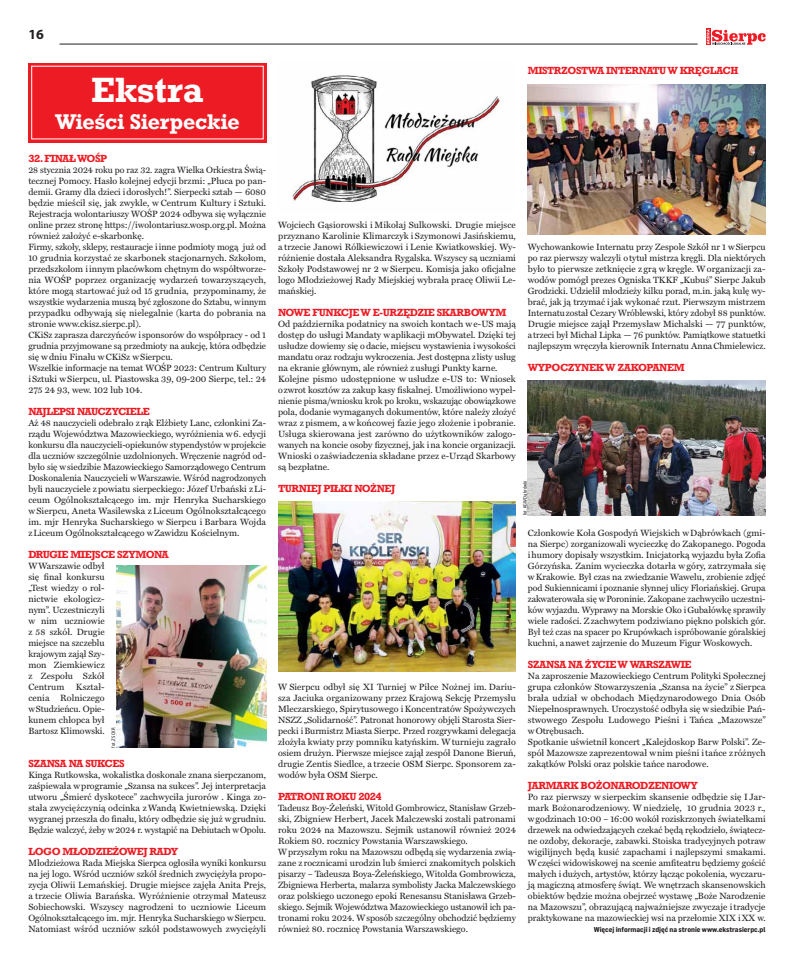
<style>
.page{position:relative;width:794px;height:964px;background:#fff}
.page>*{position:absolute;margin:0;border:0;box-sizing:border-box;transform-origin:0 0}
.t1{font:700 33px "Rockwell";letter-spacing:.005em;color:#fff}
.t2{font:700 20px "Rockwell";letter-spacing:-.005em;color:#fff}
.t3{font:700 14px "Myriad Pro";color:#231f20}
.t4{font:700 9.7px "Rockwell";letter-spacing:-.04em;color:#ed1c24}
.t5{font:700 9.7px "Rockwell";letter-spacing:-.06em;color:#ed1c24}
.t6{font:9.1px/11px "Miller Text Pl";color:#231f20;text-align:justify}
.t7{font:700 7px "Flama Semicondensed";color:#231f20}
.t8{font:5px "Asap Condensed";color:#231f20}
</style>
<div class="page">
<hr style="left:60px;top:44px;width:637px;height:1px;background:#231f20">
<svg style="left:706px;top:29px;width:59px;height:16px"></svg>
<div style="left:28px;top:63px;width:238px;height:79px;background:#ed1c24"></div>
<img style="left:116px;top:565px;width:150px;height:182px">
<img style="left:292px;top:75px;width:209px;height:127px">
<img style="left:528px;top:85px;width:237px;height:150px">
<img style="left:528px;top:380px;width:237px;height:135px">
<img style="left:278px;top:502px;width:238px;height:169px">
<h3 class="t3" style="left:28px;top:29px;width:17px">16</h3>
<h1 class="t1" style="left:91px;top:79px;width:114px">Ekstra</h1>
<h2 class="t2" style="left:55px;top:115px;width:186px">Wieści Sierpeckie</h2>
<p class="t4" style="left:28px;top:155px;width:80px">32. FINAŁ WOŚP</p>
<p class="t6" style="left:28px;top:165px;width:239px;text-align:left">28 stycznia 2024 roku po raz 32. zagra Wielka Orkiestra Świą&shy;tecznej Pomocy. Hasło kolejnej edycji brzmi: „Płuca po pan&shy;demii. Gramy dla dzieci i dorosłych!”. Sierpecki sztab — 6080 będzie mieścił się, jak zwykle, w Centrum Kultury i Sztuki.<br>Rejestracja wolontariuszy WOŚP 2024 odbywa się wyłącznie online przez stronę https://iwolontariusz.wosp.org.pl. Można również założyć e-skarbonkę.<br>Firmy, szkoły, sklepy, restauracje i inne podmioty mogą już od 10 grudnia korzystać ze skarbonek stacjonarnych. Szkołom, przedszkolom i innym placówkom chętnym do współtworze&shy;nia WOŚP poprzez organizację wydarzeń towarzyszących, które mogą startować już od 15 grudnia, przypominamy, że wszystkie wydarzenia muszą być zgłoszone do Sztabu, w innym przypadku odbywają się nielegalnie (karta do pobrania na stronie www.ckisz.sierpc.pl).<br>CKiSz zaprasza darczyńców i sponsorów do współpracy - od 1 grudnia przyjmowane są przedmioty na aukcję, która odbędzie się w dniu Finału w CKiSz w Sierpcu.<br>Wszelkie informacje na temat WOŚP 2023: Centrum Kultury i Sztuki w Sierpcu, ul. Piastowska 39, 09-200 Sierpc, tel.: 24<br>275 24 93, wew. 102 lub 104.</p>
<p class="t4" style="left:28px;top:408px;width:123px">NAJLEPSI NAUCZYCIELE</p>
<p class="t6" style="left:28px;top:418px;width:239px">Aż 48 nauczycieli odebrało z rąk Elżbiety Lanc, członkini Za&shy;rządu Województwa Mazowieckiego, wyróżnienia w 6. edycji konkursu dla nauczycieli-opiekunów stypendystów w projekcie dla uczniów szczególnie uzdolnionych. Wręczenie nagród od&shy;było się w siedzibie Mazowieckiego Samorządowego Centrum Doskonalenia Nauczycieli w Warszawie. Wśród nagrodzonych byli nauczyciele z powiatu sierpeckiego: Józef Urbański z Li&shy;ceum Ogólnokształcącego im. mjr Henryka Sucharskiego w Sierpcu, Aneta Wasilewska z Liceum Ogólnokształcącego im. mjr Henryka Sucharskiego w Sierpcu i Barbara Wojda z Liceum Ogólnokształcącego w Zawidzu Kościelnym.</p>
<p class="t5" style="left:28px;top:551px;width:142px">DRUGIE MIEJSCE SZYMONA</p>
<p class="t6" style="left:28px;top:561px;width:78px">W Warszawie odbył się finał konkursu „Test wiedzy o rol&shy;nictwie ekologicz&shy;nym”. Uczestniczyli w nim uczniowie z 58 szkół. Drugie miejsce na szczeblu krajowym zajął Szy&shy;mon Ziemkiewicz z Zespołu Szkół Centrum</p>
<p class="t6" style="left:28px;top:682px;width:78px;text-indent:48px">Kształ&shy;cenia Rolniczego w Studzieńcu. Opie&shy;kunem chłopca był Bartosz Klimowski.</p>
<p class="t4" style="left:28px;top:760px;width:98px">SZANSA NA SUKCES</p>
<p class="t6" style="left:28px;top:770px;width:239px">Kinga Rutkowska, wokalistka doskonale znana sierpczanom, zaśpiewała w programie „Szansa na sukces”. Jej interpretacja utworu „Śmierć dyskotece” zachwyciła jurorów . Kinga zo&shy;stała zwyciężczynią odcinka z Wandą Kwietniewską. Dzięki wygranej przeszła do finału, który odbędzie się już w grudniu.<br>Będzie walczyć, żeby w 2024 r. wystąpić na Debiutach w Opolu.</p>
<p class="t4" style="left:28px;top:848px;width:151px">LOGO MŁODZIEŻOWEJ RADY</p>
<p class="t6" style="left:28px;top:858px;width:239px">Młodzieżowa Rada Miejska Sierpca ogłosiła wyniki konkursu na jej logo. Wśród uczniów szkół średnich zwyciężyła propo&shy;zycja Oliwii Lemańskiej. Drugie miejsce zajęła Anita Prejs, a trzecie Oliwia Barańska. Wyróżnienie otrzymał Mateusz Sobiechowski. Wszyscy nagrodzeni to uczniowie Liceum Ogólnokształcącego im. mjr. Henryka Sucharskiego w Sierpcu.<br>Natomiast wśród uczniów szkół podstawowych zwyciężyli</p>
<p class="t8" style="left:110px;top:747px;width:21px;rotate:-90deg">fot. ZS CKR</p>
<p class="t4" style="left:528px;top:67px;width:212px">MISTRZOSTWA INTERNATU W KRĘGLACH</p>
<p class="t6" style="left:278px;top:220px;width:239px">Wojciech Gąsiorowski i Mikołaj Sulkowski. Drugie miejsce przyznano Karolinie Klimarczyk i Szymonowi Jasińskiemu, a trzecie Janowi Rólkiewiczowi i Lenie Kwiatkowskiej. Wy&shy;różnienie dostała Aleksandra Rygalska. Wszyscy są uczniami Szkoły Podstawowej nr 2 w Sierpcu. Komisja jako oficjalne logo Młodzieżowej Rady Miejskiej wybrała pracę Oliwii Le&shy;mańskiej.</p>
<p class="t4" style="left:278px;top:309px;width:230px">NOWE FUNKCJE W E-URZĘDZIE SKARBOWYM</p>
<p class="t6" style="left:278px;top:319px;width:239px;text-align:left">Od października podatnicy na swoich kontach w e-US mają dostęp do usługi Mandaty w aplikacji mObywatel. Dzięki tej usłudze dowiemy się o dacie, miejscu wystawienia i wysokości mandatu oraz rodzaju wykroczenia. Jest dostępna z listy usług na ekranie głównym, ale również z usługi Punkty karne.<br>Kolejne pismo udostępnione w usłudze e-US to: Wniosek o zwrot kosztów za zakup kasy fiskalnej. Umożliwiono wypeł&shy;nienie pisma/wniosku krok po kroku, wskazując obowiązkowe pola, dodanie wymaganych dokumentów, które należy złożyć wraz z pismem, a w końcowej fazie jego złożenie i pobranie.<br>Usługa skierowana jest zarówno do użytkowników zalogo&shy;wanych na koncie osoby fizycznej, jak i na koncie organizacji.<br>Wnioski o zaświadczenia składane przez e-Urząd Skarbowy są bezpłatne.</p>
<p class="t4" style="left:278px;top:485px;width:119px">TURNIEJ PIŁKI NOŻNEJ</p>
<p class="t6" style="left:528px;top:242px;width:239px">Wychowankowie Internatu przy Zespole Szkół nr 1 w Sierpcu po raz pierwszy walczyli o tytuł mistrza kręgli. Dla niektórych było to pierwsze zetknięcie z grą w kręgle. W organizacji za&shy;wodów pomógł prezes Ogniska TKKF „Kubuś” Sierpc Jakub Grodzicki. Udzielił młodzieży kilku porad, m.in. jaką kulę wy&shy;brać, jak ją trzymać i jak wykonać rzut. Pierwszym mistrzem Internatu został Cezary Wróblewski, który zdobył 88 punktów.<br>Drugie miejsce zajął Przemysław Michalski — 77 punktów, a trzeci był Michał Lipka — 76 punktów. Pamiątkowe statuetki najlepszym wręczyła kierownik Internatu Anna Chmielewicz.</p>
<p class="t4" style="left:528px;top:364px;width:158px">WYPOCZYNEK W ZAKOPANEM</p>
<p class="t8" style="left:522px;top:515px;width:36px;rotate:-90deg">fot. KGW Dąbrówki</p>
<p class="t6" style="left:278px;top:682px;width:239px">W Sierpcu odbył się XI Turniej w Piłce Nożnej im. Dariu&shy;sza Jaciuka organizowany przez Krajową Sekcję Przemysłu Mleczarskiego, Spirytusowego i Koncentratów Spożywczych NSZZ „Solidarność”. Patronat honorowy objęli Starosta Sier&shy;pecki i Burmistrz Miasta Sierpc. Przed rozgrywkami delegacja złożyła kwiaty przy pomniku katyńskim. W turnieju zagrało osiem drużyn. Pierwsze miejsce zajął zespół Danone Bieruń, drugie Zentis Siedlce, a trzecie OSM Sierpc. Sponsorem za&shy;wodów była OSM Sierpc.</p>
<p class="t4" style="left:278px;top:793px;width:105px">PATRONI ROKU 2024</p>
<p class="t6" style="left:278px;top:803px;width:239px;text-align:left">Tadeusz Boy-Żeleński, Witold Gombrowicz, Stanisław Grzeb&shy;ski, Zbigniew Herbert, Jacek Malczewski zostali patronami roku 2024 na Mazowszu. Sejmik ustanowił również 2024<br>Rokiem 80. rocznicy Powstania Warszawskiego.<br>W przyszłym roku na Mazowszu odbędą się wydarzenia zwią&shy;zane z rocznicami urodzin lub śmierci znakomitych polskich pisarzy – Tadeusza Boya-Żeleńskiego, Witolda Gombrowicza, Zbigniewa Herberta, malarza symbolisty Jacka Malczewskiego oraz polskiego uczonego epoki Renesansu Stanisława Grzeb&shy;skiego. Sejmik Województwa Mazowieckiego ustanowił ich pa&shy;tronami roku 2024. W sposób szczególny obchodzić będziemy również 80. rocznicę Powstania Warszawskiego.</p>
<p class="t6" style="left:528px;top:528px;width:239px">Członkowie Koła Gospodyń Wiejskich w Dąbrówkach (gmi&shy;na Sierpc) zorganizowali wycieczkę do Zakopanego. Pogoda i humory dopisały wszystkim. Inicjatorką wyjazdu była Zofia Górzyńska. Zanim wycieczka dotarła w góry, zatrzymała się w Krakowie. Był czas na zwiedzanie Wawelu, zrobienie zdjęć pod Sukiennicami i poznanie słynnej ulicy Floriańskiej. Grupa zakwaterowała się w Poroninie. Zakopane zachwyciło uczestni&shy;ków wyjazdu. Wyprawy na Morskie Oko i Gubałówkę sprawiły wiele radości. Z zachwytem podziwiano piękno polskich gór.<br>Był też czas na spacer po Krupówkach i spróbowanie góralskiej kuchni, a nawet zajrzenie do Muzeum Figur Woskowych.</p>
<p class="t4" style="left:528px;top:661px;width:165px">SZANSA NA ŻYCIE W WARSZAWIE</p>
<p class="t6" style="left:528px;top:671px;width:239px;text-align:left">Na zaproszenie Mazowieckiego Centrum Polityki Społecznej grupa członków Stowarzyszenia „Szansa na życie” z Sierpca brała udział w obchodach Międzynarodowego Dnia Osób Niepełnosprawnych. Uroczystość odbyła się w siedzibie Pań&shy;stwowego Zespołu Ludowego Pieśni i Tańca „Mazowsze” w Otrębusach.<br>Spotkanie uświetnił koncert „Kalejdoskop Barw Polski”. Ze&shy;spół Mazowsze zaprezentował w nim pieśni i tańce z różnych zakątków Polski oraz polskie tańce narodowe.</p>
<p class="t4" style="left:528px;top:782px;width:171px">JARMARK BOŻONARODZENIOWY</p>
<p class="t6" style="left:528px;top:792px;width:239px">Po raz pierwszy w sierpeckim skansenie odbędzie się I Jar&shy;mark Bożonarodzeniowy. W niedzielę, 10 grudnia 2023 r., w godzinach 10:00 – 16:00 wokół roziskrzonych światełkami drzewek na odwiedzających czekać będą rękodzieło, świątecz&shy;ne ozdoby, dekoracje, zabawki. Stoiska tradycyjnych potraw wigilijnych będą kusić zapachami i najlepszymi smakami.<br>W części widowiskowej na scenie amfiteatru będziemy gościć małych i dużych, artystów, którzy łącząc pokolenia, wyczaru&shy;ją magiczną atmosferę świąt. We wnętrzach skansenowskich obiektów będzie można obejrzeć wystawę „Boże Narodzenie na Mazowszu”, obrazującą najważniejsze zwyczaje i tradycje praktykowane na mazowieckiej wsi na przełomie XIX i XX w.</p>
<p class="t7" style="left:594px;top:927px;width:173px">Więcej informacji i zdjęć na stronie www.ekstrasierpc.pl</p>
</div>
